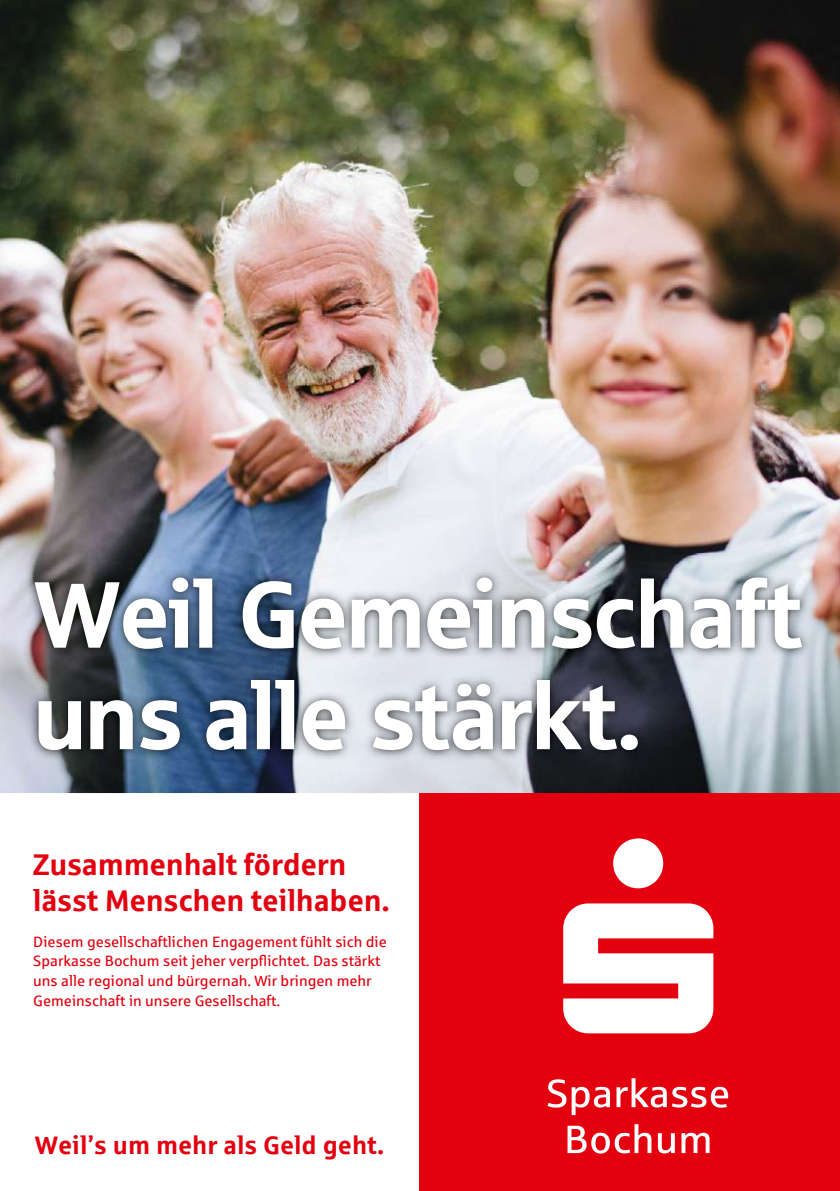
<style>
.page{position:relative;width:840px;height:1191px;background:#fff}
.page>*{position:absolute;margin:0;border:0;box-sizing:border-box;transform-origin:0 0}
.t1{font:94.2px/101.4px "Sparkasse Head";color:#fff}
.t2{font:700 30px/36px "Sparkasse Rg";letter-spacing:-.01em;color:#e3000f}
.t3{font:700 25.4px "Sparkasse Rg";color:#e3000f}
.t4{font:15px/20px "Sparkasse Rg";color:#e3000f}
</style>
<div class="page">
<img style="left:0;top:0;width:839px;height:793px">
<div style="left:419px;top:793px;width:420px;height:398px;background:#e3000f"></div>
<svg style="left:563px;top:838px;width:150px;height:195px"></svg>
<svg style="left:547px;top:1079px;width:62px;height:36px"></svg>
<svg style="left:616px;top:1078px;width:111px;height:29px"></svg>
<svg style="left:567px;top:1124px;width:84px;height:29px"></svg>
<svg style="left:657px;top:1133px;width:17px;height:20px"></svg>
<svg style="left:681px;top:1132px;width:28px;height:21px"></svg>
<img style="left:19px;top:553px;width:798px;height:231px">
<h1 class="t1" style="left:34px;top:560px;width:769px">Weil Gemeinschaft uns alle stärkt.</h1>
<h2 class="t2" style="left:33px;top:845px;width:358px">Zusammenhalt fördern lässt Menschen teilhaben.</h2>
<p class="t4" style="left:33px;top:931px;width:355px">Diesem gesellschaftlichen Engagement fühlt sich die Sparkasse Bochum seit jeher verpflichtet. Das stärkt uns alle regional und bürgernah. Wir bringen mehr Gemeinschaft in unsere Gesellschaft.</p>
<h3 class="t3" style="left:35px;top:1128px;width:350px">Weil’s um mehr als Geld geht.</h3>
</div>
